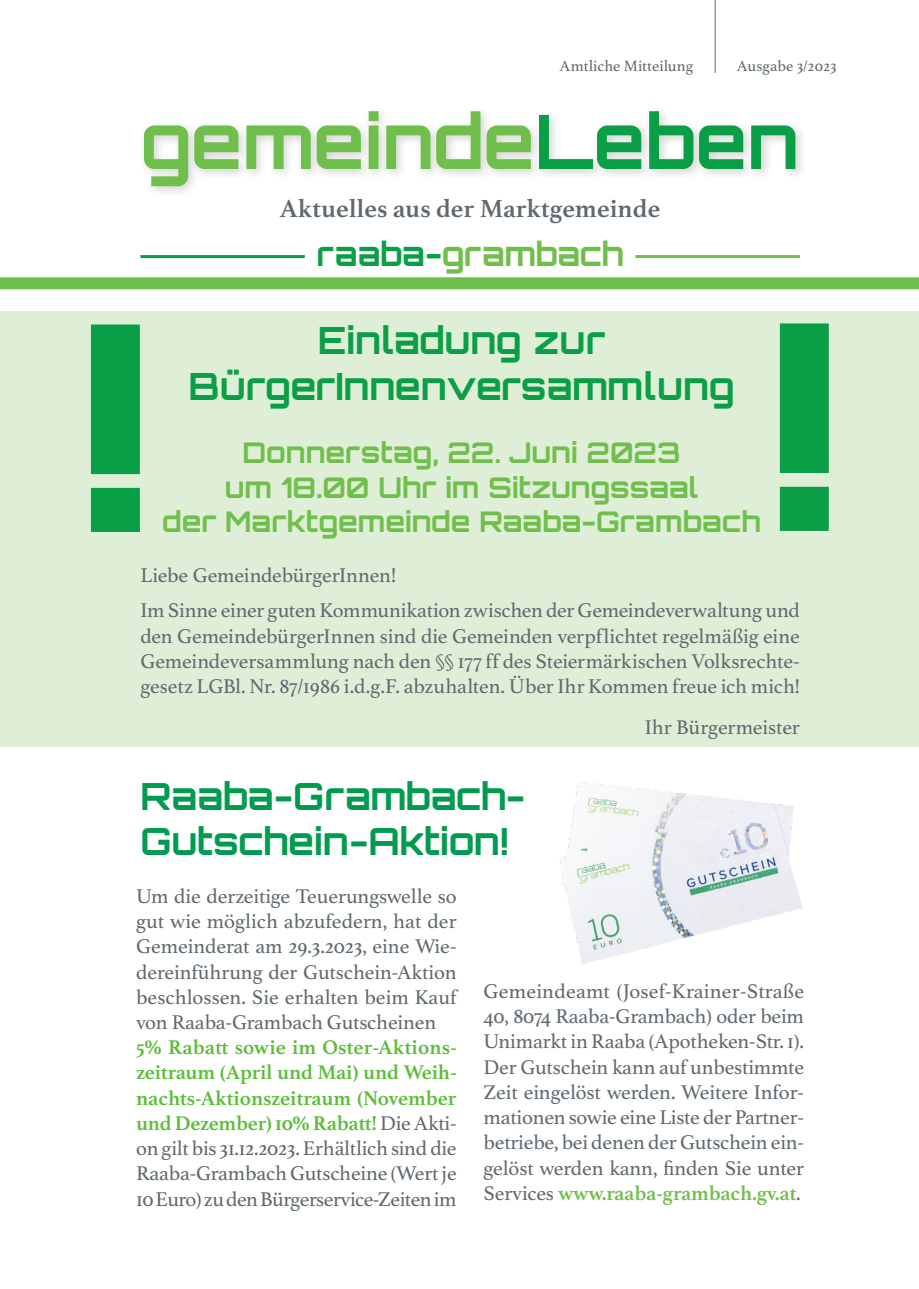
<style>
.page{position:relative;width:919px;height:1289px;background:#fff}
.page>*{position:absolute;margin:0;border:0;box-sizing:border-box;transform-origin:0 0}
.t1{font:900 288px "Orbitron";color:#0a9f46;scale:1.11 1}
.t2{font:700 75px "Orbitron";color:#70bf4c}
.Überschrift{font:700 37.5px/46.8px "Orbitron";color:#0a9f46;text-align:center}
.t3{font:700 37.5px "Orbitron";color:#009b4e}
.t4{font:700 33px "Orbitron";letter-spacing:-.015em;color:#70bf4c}
.Lauftext{font:700 28.5px/34.2px "Orbitron";color:#70bf4c;text-align:center}
.t5{font:700 26.1px "Athelas";color:#5f696f}
.Lauftext-2{font:21px/25.2px "Athelas";letter-spacing:-.01em;color:#5f696f;text-align:justify}
.t6{font:700 21px/25.2px "Athelas";letter-spacing:-.015em;color:#5dbd3a;text-align:justify}
.Lauftext_10_5{font:15.75px "Athelas";color:#5f696f}
.s1{color:#0a9f46}
.s2{font-weight:400;color:#5f696f}
.s3{font-weight:700;color:#70bf4c}
</style>
<div class="page">
<hr style="left:714px;top:0;width:1px;height:73px;background:#5f696f">
<div style="left:138px;top:105px;width:669px;height:93px;background:#231f20;opacity:.2"></div>
<div style="left:0;top:277px;width:918px;height:12px;background:#70bf4c"></div>
<hr style="left:140px;top:255px;width:165px;height:3px;background:#0a9f46">
<hr style="left:635px;top:255px;width:164px;height:3px;background:#70bf4c">
<div style="left:0;top:311px;width:918px;height:435px;background:#dfeed6"></div>
<img style="left:559px;top:782px;width:244px;height:182px">
<p class="Lauftext_10_5" style="left:559px;top:57px;width:135px">Amtliche Mitteilung</p>
<p class="Lauftext_10_5" style="left:736px;top:57px;width:101px">Ausgabe 3/2023</p>
<p class="t2" style="left:141px;top:96px;width:660px">gemeinde<span class="s1">Leben</span></p>
<p class="t5" style="left:280px;top:193px;width:382px">Aktuelles aus der Marktgemeinde</p>
<p class="t4" style="left:316px;top:234px;width:308px"><span class="s1">raaba-</span>grambach</p>
<p class="t1" style="left:761px;top:250px;width:65px">!</p>
<p class="t1" style="left:72px;top:251px;width:65px">!</p>
<p class="Überschrift" style="left:188px;top:316px;width:547px">Einladung zur<br>BürgerInnenversammlung</p>
<p class="Lauftext" style="left:225px;top:436px;width:475px">Donnerstag, 22. Juni 2023 um 18.00 Uhr im Sitzungssaal</p>
<p class="Lauftext" style="left:163px;top:504px;width:599px">der Marktgemeinde Raaba-Grambach</p>
<p class="Lauftext-2" style="left:140px;top:563px;width:257px">Liebe GemeindebürgerInnen!</p>
<p class="Lauftext-2" style="left:140px;top:599px;width:661px">Im Sinne einer guten Kommunikation zwischen der Gemeindeverwaltung und den GemeindebürgerInnen sind die Gemeinden verpflichtet regelmäßig eine Gemeindeversammlung nach den §§ 177 ff des Steiermärkischen Volksrechte&shy;gesetz LGBl. Nr. 87/1986 i.d.g.F. abzuhalten. Über Ihr Kommen freue ich mich!</p>
<p class="Lauftext-2" style="left:644px;top:715px;width:157px">Ihr Bürgermeister</p>
<p class="t3" style="left:140px;top:773px;width:386px">Raaba-Grambach-</p>
<p class="t3" style="left:140px;top:818px;width:369px">Gutschein-Aktion!</p>
<p class="Lauftext-2" style="left:136px;top:884px;width:322px">Um die derzeitige Teuerungswelle so gut wie möglich abzufedern, hat der Gemeinderat am 29.3.2023, eine Wie&shy;dereinführung der Gutschein-Aktion beschlossen. Sie erhalten beim Kauf von Raaba-Grambach Gutscheinen</p>
<p class="t6" style="left:136px;top:1035px;width:322px">5% Rabatt sowie im Oster-Aktions&shy;zeitraum (April und Mai) und Weih&shy;nachts-Aktionszeitraum (November und Dezember) 10% Rabatt! <span class="s2">Die Akti&shy;on gilt bis 31.12.2023. Erhältlich sind die Raaba-Grambach Gutscheine (Wert je 10 Euro) zu den Bürgerservice-Zeiten im</span></p>
<p class="Lauftext-2" style="left:483px;top:979px;width:322px">Gemeindeamt (Josef-Krainer-Straße 40, 8074 Raaba-Grambach) oder beim Unimarkt in Raaba (Apotheken-Str. 1).<br>Der Gutschein kann auf unbestimmte Zeit eingelöst werden. Weitere Infor&shy;mationen sowie eine Liste der Partner&shy;betriebe, bei denen der Gutschein ein&shy;gelöst werden kann, finden Sie unter Services <span class="s3">www.raaba-grambach.gv.at</span>.</p>
</div>
